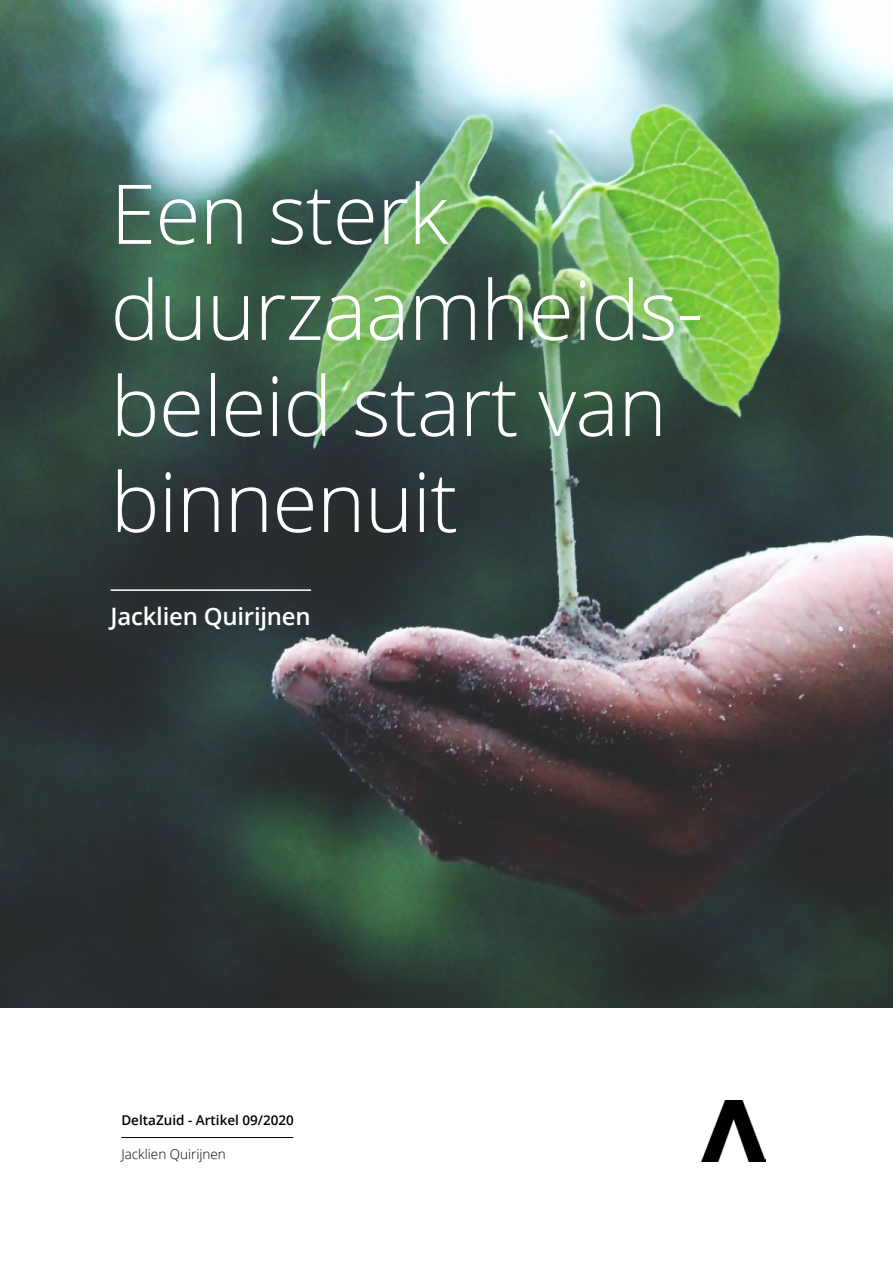
<style>
.page{position:relative;width:893px;height:1263px;background:#fff}
.page>*{position:absolute;margin:0;border:0;box-sizing:border-box;transform-origin:0 0}
.t1{font:300 82.5px/96px "Open Sans";letter-spacing:-.01em;color:#fff}
.t2{font:600 24px "Open Sans";letter-spacing:-.01em;color:#fff}
.t3{font:600 13.5px "Open Sans";color:#000}
.t4{font:300 13.5px "Open Sans";color:#000}
</style>
<div class="page">
<img style="left:0;top:0;width:893px;height:1008px">
<hr style="left:111px;top:589px;width:200px;height:2px;background:#fff">
<hr style="left:121px;top:1137px;width:172px;height:1px;background:#000">
<img style="left:701px;top:1101px;width:64px;height:61px">
<p class="t1" style="left:111px;top:164px;width:594px">Een sterk duurzaamheids&shy;beleid start van binnenuit</p>
<p class="t2" style="left:111px;top:600px;width:202px">Jacklien Quirijnen</p>
<p class="t3" style="left:121px;top:1111px;width:174px">DeltaZuid - Artikel 09/2020</p>
<p class="t4" style="left:121px;top:1144px;width:106px">Jacklien Quirijnen</p>
</div>
